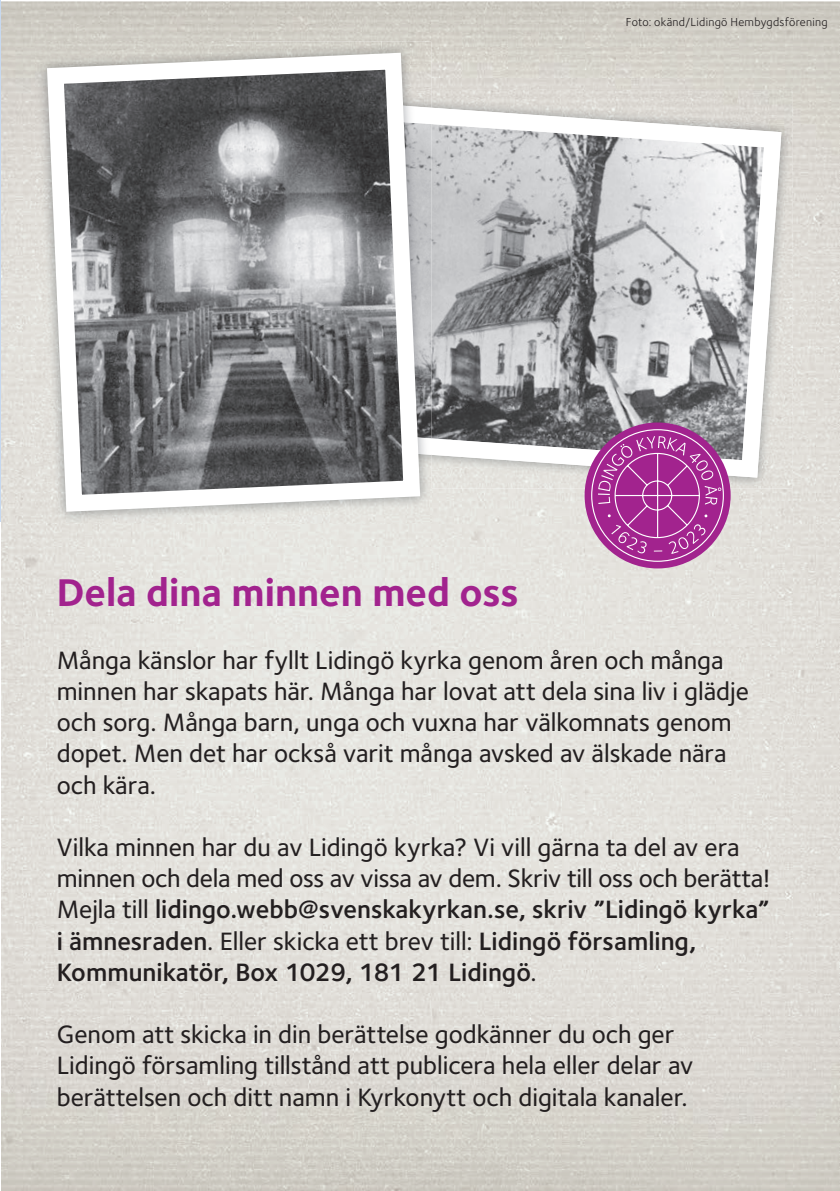
<style>
.page{position:relative;width:840px;height:1191px;background:#fff}
.page>*{position:absolute;margin:0;border:0;box-sizing:border-box;transform-origin:0 0}
.t1{font:700 40px "Foundry Sterling OT3";color:#a2238e}
.t2{font:500 26px/31.2px "Foundry Sterling OT3";color:#231f20}
.t3{font:12px "Foundry Sterling OT3";letter-spacing:.02em;color:#231f20}
.s1{font-weight:600}
</style>
<div class="page">
<hr style="left:0;top:0;width:1px;height:522px;background:#c6d8ef">
<img style="left:1px;top:1px;width:838px;height:1190px">
<img style="left:431px;top:90px;width:360px;height:66px">
<img style="left:732px;top:156px;width:59px;height:332px">
<div style="left:431px;top:477px;width:301px;height:11px;background:#e5e3de"></div>
<svg style="left:431px;top:101px;width:350px;height:376px;background:#b8b9ba"></svg>
<img style="left:36px;top:42px;width:197px;height:481px">
<img style="left:233px;top:42px;width:198px;height:59px">
<img style="left:299px;top:488px;width:132px;height:35px">
<img style="left:428px;top:455px;width:3px;height:33px">
<img style="left:428px;top:101px;width:3px;height:354px">
<svg style="left:38px;top:44px;width:390px;height:476px;background:#939394"></svg>
<svg style="left:584px;top:422px;width:146px;height:146px;background:#aa3b99"></svg>
<svg style="left:597px;top:436px;width:124px;height:118px;background:#ad429c"></svg>
<p class="t3" style="left:625px;top:13px;width:203px">Foto: okänd/Lidingö Hembygdsförening</p>
<h1 class="t1" style="left:57px;top:561px;width:463px">Dela dina minnen med oss</h1>
<p class="t2" style="left:57px;top:642px;width:693px">Många känslor har fyllt Lidingö kyrka genom åren och många minnen har skapats här. Många har lovat att dela sina liv i glädje och sorg. Många barn, unga och vuxna har välkomnats genom dopet. Men det har också varit många avsked av älskade nära och kära.</p>
<p class="t2" style="left:57px;top:830px;width:715px">Vilka minnen har du av Lidingö kyrka? Vi vill gärna ta del av era minnen och dela med oss av vissa av dem. Skriv till oss och berätta!<br>Mejla till <span class="s1">lidingo.webb@svenskakyrkan.se, skriv ”Lidingö kyrka” i ämnesraden</span>. Eller skicka ett brev till: <span class="s1">Lidingö församling, Kommunikatör, Box 1029, 181 21 Lidingö</span>.</p>
<p class="t2" style="left:57px;top:1017px;width:637px">Genom att skicka in din berättelse godkänner du och ger<br>Lidingö församling tillstånd att publicera hela eller delar av berättelsen och ditt namn i Kyrkonytt och digitala kanaler.</p>
</div>
